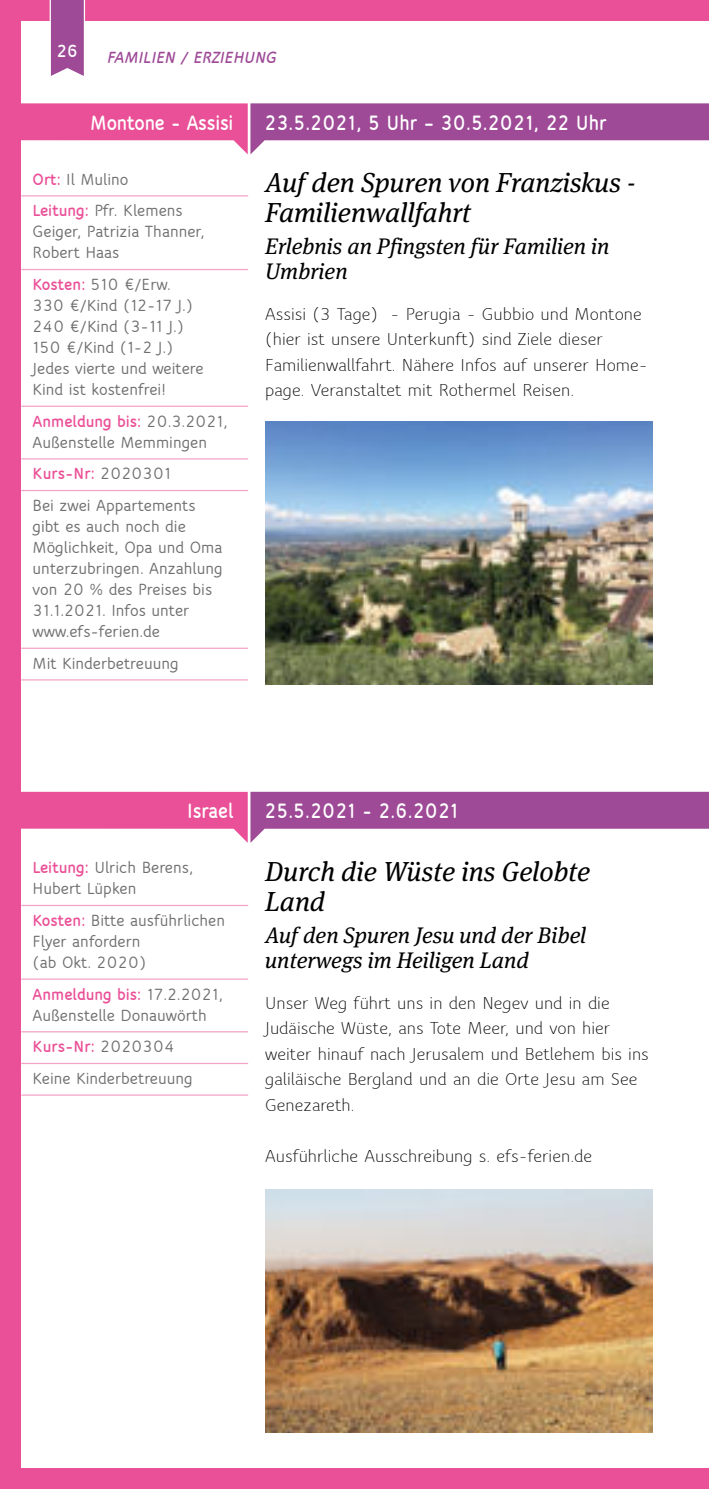
<style>
.page{position:relative;width:709px;height:1489px;background:#fff}
.page>*{position:absolute;margin:0;border:0;box-sizing:border-box;transform-origin:0 0}
.t1{font:italic 27.5px/30px "Meta Serif Lf";color:#000}
.t2{font:italic 22.5px/25px "Meta Serif Lf";color:#000}
.t3{font:800 22.5px "Speak";color:#fff;scale:.93 1}
.t4{font:18.75px/25.5px "Speak";color:#000}
.t5{font:800 18.75px "Speak";color:#fff}
.t6{font:700 17.5px/21px "Speak";color:#6e6e6e}
.t7{font:italic 800 17.5px "Speak";color:#9e4a97}
.s1{font-weight:800;color:#ea5097}
</style>
<div class="page">
<div style="left:0;top:0;width:709px;height:1488px;background:#ea5097"></div>
<div style="left:21px;top:21px;width:688px;height:1446px;background:#fff"></div>
<img style="left:265px;top:1189px;width:387px;height:243px">
<img style="left:265px;top:422px;width:387px;height:262px">
<svg style="left:49px;top:0;width:37px;height:76px;background:#ac64a6"></svg>
<hr style="left:21px;top:195px;width:227px;height:1px;background:#f3a3c7">
<hr style="left:21px;top:269px;width:227px;height:1px;background:#f3a3c7">
<hr style="left:21px;top:405px;width:227px;height:2px;background:#f3a3c7">
<hr style="left:21px;top:458px;width:227px;height:1px;background:#f3a3c7">
<hr style="left:21px;top:490px;width:227px;height:1px;background:#f3a3c7">
<hr style="left:21px;top:647px;width:227px;height:2px;background:#f3a3c7">
<hr style="left:21px;top:679px;width:227px;height:1px;background:#f3a3c7">
<svg style="left:21px;top:103px;width:688px;height:51px"></svg>
<hr style="left:21px;top:904px;width:227px;height:2px;background:#f3a3c7">
<hr style="left:21px;top:978px;width:227px;height:1px;background:#f3a3c7">
<hr style="left:21px;top:1031px;width:227px;height:1px;background:#f3a3c7">
<hr style="left:21px;top:1062px;width:227px;height:2px;background:#f3a3c7">
<hr style="left:21px;top:1094px;width:227px;height:1px;background:#f3a3c7">
<svg style="left:21px;top:791px;width:688px;height:51px"></svg>
<p class="t5" style="left:56px;top:41px;width:23px">26</p>
<p class="t7" style="left:106px;top:48px;width:171px">FAMILIEN / ERZIEHUNG</p>
<p class="t3" style="left:90px;top:111px;width:155px">Montone - Assisi</p>
<p class="t3" style="left:265px;top:111px;width:369px">23.5.2021, 5 Uhr – 30.5.2021, 22 Uhr</p>
<p class="t6" style="left:33px;top:163px;width:152px;line-height:31.5px"><span class="s1">Ort:</span> Il Mulino<br><span class="s1">Leitung:</span> Pfr. Klemens</p>
<p class="t6" style="left:33px;top:221px;width:174px">Geiger, Patrizia Thanner,<br>Robert Haas</p>
<p class="t6" style="left:33px;top:274px;width:173px"><span class="s1">Kosten:</span> 510 €/Erw.<br>330 €/Kind (12-17 J.)<br>240 €/Kind (3-11 J.)<br>150 €/Kind (1-2 J.)<br>Jedes vierte und weitere<br>Kind ist kostenfrei!</p>
<p class="t6" style="left:33px;top:411px;width:197px"><span class="s1">Anmeldung bis:</span> 20.3.2021,<br>Außenstelle Memmingen</p>
<p class="t6" style="left:33px;top:458px;width:164px;line-height:31.5px"><span class="s1">Kurs-Nr:</span> 2020301<br>Bei zwei Appartements</p>
<p class="t6" style="left:33px;top:516px;width:192px">gibt es auch noch die<br>Möglichkeit, Opa und Oma unterzubringen. Anzahlung von 20 % des Preises bis<br>31.1.2021. Infos unter www.efs-ferien.de</p>
<p class="t6" style="left:33px;top:652px;width:148px">Mit Kinderbetreuung</p>
<h1 class="t1" style="left:265px;top:169px;width:372px">Auf den Spuren von Franziskus -<br>Familienwallfahrt</h1>
<p class="t2" style="left:265px;top:235px;width:345px">Erlebnis an Pfingsten für Familien in<br>Umbrien</p>
<p class="t4" style="left:265px;top:301px;width:384px">Assisi (3 Tage) - Perugia - Gubbio und Montone (hier ist unsere Unterkunft) sind Ziele dieser Familienwallfahrt. Nähere Infos auf unserer Home&shy;page. Veranstaltet mit Rothermel Reisen.</p>
<p class="t3" style="left:187px;top:799px;width:51px">Israel</p>
<p class="t3" style="left:265px;top:799px;width:210px">25.5.2021 - 2.6.2021</p>
<p class="t6" style="left:33px;top:857px;width:162px"><span class="s1">Leitung:</span> Ulrich Berens,<br>Hubert Lüpken</p>
<p class="t6" style="left:33px;top:910px;width:194px"><span class="s1">Kosten:</span> Bitte ausführlichen<br>Flyer anfordern<br>(ab Okt. 2020)</p>
<p class="t6" style="left:33px;top:983px;width:192px"><span class="s1">Anmeldung bis:</span> 17.2.2021,<br>Außenstelle Donauwörth</p>
<p class="t6" style="left:33px;top:1030px;width:162px;line-height:31.8px"><span class="s1">Kurs-Nr:</span> 2020304<br>Keine Kinderbetreuung</p>
<h1 class="t1" style="left:265px;top:858px;width:327px">Durch die Wüste ins Gelobte<br>Land</h1>
<p class="t2" style="left:265px;top:924px;width:322px">Auf den Spuren Jesu und der Bibel unterwegs im Heiligen Land</p>
<p class="t4" style="left:265px;top:990px;width:385px">Unser Weg führt uns in den Negev und in die Judäische Wüste, ans Tote Meer, und von hier weiter hinauf nach Jerusalem und Betlehem bis ins galiläische Bergland und an die Orte Jesu am See Genezareth.</p>
<p class="t4" style="left:265px;top:1143px;width:328px">Ausführliche Ausschreibung s. efs-ferien.de</p>
</div>
